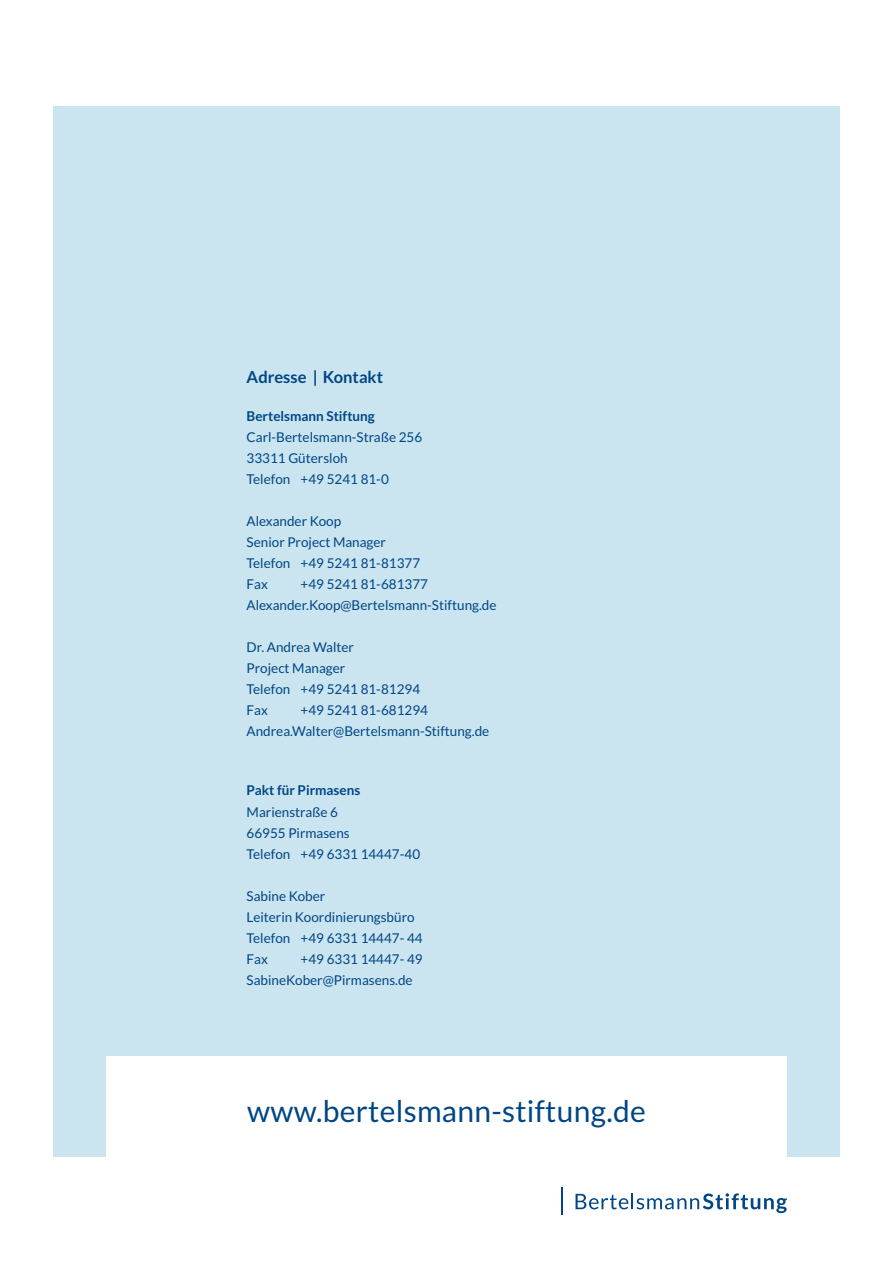
<style>
.page{position:relative;width:893px;height:1263px;background:#fff}
.page>*{position:absolute;margin:0;border:0;box-sizing:border-box;transform-origin:0 0}
.t1{font:30px "Lato";letter-spacing:.01em;color:#004684}
.t2{font:700 16.5px "Lato";color:#004684}
.t3{font:13.5px/21px "Lato";color:#004684}
.t4{font:700 13.5px "Lato";color:#004684}
</style>
<div class="page">
<div style="left:53px;top:106px;width:787px;height:1051px;background:#cae4f0"></div>
<div style="left:106px;top:1057px;width:681px;height:206px;background:#fff"></div>
<svg style="left:575px;top:1193px;width:212px;height:20px"></svg>
<hr style="left:561px;top:1187px;width:2px;height:28px;background:#004684">
<p class="t2" style="left:247px;top:368px;width:138px">Adresse | Kontakt</p>
<p class="t4" style="left:247px;top:409px;width:130px">Bertelsmann Stiftung</p>
<p class="t3" style="left:247px;top:427px;width:177px">Carl-Bertelsmann-Straße 256<br>33311 Gütersloh<br>Telefon +49 5241 81-0</p>
<p class="t3" style="left:247px;top:511px;width:175px">Alexander Koop<br>Senior Project Manager<br>Telefon +49 5241 81-81377<br>Fax</p>
<p class="t3" style="left:247px;top:574px;width:251px;text-indent:54px">+49 5241 81-681377<br>Alexander.Koop@Bertelsmann-Stiftung.de</p>
<p class="t3" style="left:247px;top:637px;width:175px">Dr. Andrea Walter<br>Project Manager<br>Telefon +49 5241 81-81294<br>Fax</p>
<p class="t3" style="left:247px;top:700px;width:244px;text-align:center">+49 5241 81-681294<br>Andrea.Walter@Bertelsmann-Stiftung.de</p>
<p class="t4" style="left:247px;top:783px;width:115px">Pakt für Pirmasens</p>
<p class="t3" style="left:247px;top:801px;width:175px">Marienstraße 6<br>66955 Pirmasens<br>Telefon +49 6331 14447-40</p>
<p class="t3" style="left:247px;top:885px;width:178px">Sabine Kober<br>Leiterin Koordinierungsbüro<br>Telefon +49 6331 14447- 44<br>Fax</p>
<p class="t3" style="left:247px;top:948px;width:178px;text-indent:54px">+49 6331 14447- 49<br>SabineKober@Pirmasens.de</p>
<h1 class="t1" style="left:247px;top:1095px;width:400px">www.bertelsmann-stiftung.de</h1>
</div>
